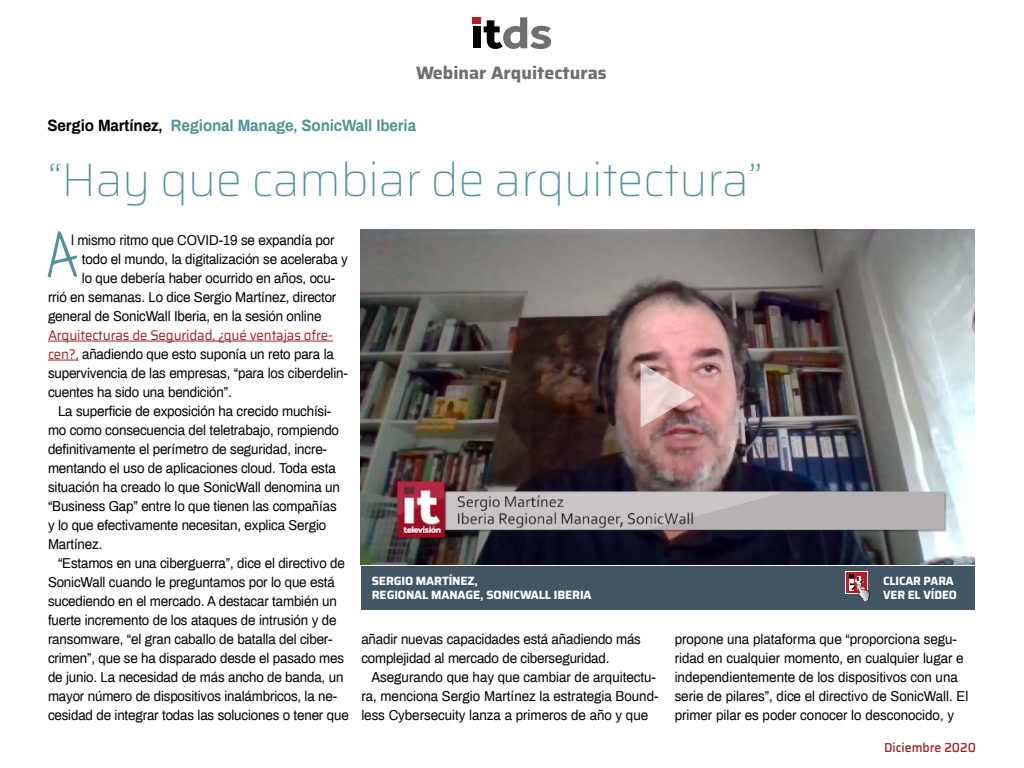
<style>
.page{position:relative;width:1024px;height:768px;background:#fff}
.page>*{position:absolute;margin:0;border:0;box-sizing:border-box;transform-origin:0 0}
.t1{font:100 47px "Saira";letter-spacing:-.01em;color:#509399}
.t2{font:700 18px "Saira";color:#706f6f}
.t3{font:700 16px "Archivo";letter-spacing:-.01em;color:#509399;scale:.95 1}
.t4{font:14px/19px "Archivo";letter-spacing:-.01em;color:#000;scale:.95 1}
.t5{font:14px "Saira";letter-spacing:-.01em;color:#a0211f;scale:.95 1}
.t6{font:500 13px "Saira";color:#a0211f;scale:.95 1}
.t7{font:700 12px/14.4px "Saira";letter-spacing:-.01em;color:#fff}
.t8{font:700 12px/14.4px "Saira";letter-spacing:-.01em;color:#fff;scale:.95 1}
.s1{color:#000}
.s2{font-family:"Saira";color:#a0211f}
</style>
<div class="page">
<div style="left:473px;top:17px;width:8px;height:6px;background:#bd1822"></div>
<div style="left:473px;top:26px;width:8px;height:22px;background:#000"></div>
<svg style="left:484px;top:17px;width:67px;height:32px"></svg>
<div style="left:361px;top:566px;width:614px;height:43px;background:#425563"></div>
<img style="left:361px;top:230px;width:614px;height:334px">
<svg style="left:641px;top:363px;width:54px;height:64px;background:#cfa9a8"></svg>
<div style="left:846px;top:571px;width:22px;height:23px;background:#fff"></div>
<svg style="left:846px;top:572px;width:21px;height:21px"></svg>
<svg style="left:850px;top:575px;width:20px;height:27px"></svg>
<hr style="left:48px;top:341px;width:285px;height:1px;background:#a0211f">
<hr style="left:48px;top:360px;width:31px;height:1px;background:#a0211f">
<svg style="left:48px;top:231px;width:29px;height:47px"></svg>
<p class="t2" style="left:416px;top:59px;width:192px">Webinar Arquitecturas</p>
<p class="t3" style="left:48px;top:114px;width:389px"><span class="s1">Sergio Martínez,</span> Regional Manage, SonicWall Iberia</p>
<h1 class="t1" style="left:48px;top:145px;width:717px">“Hay que cambiar de arquitectura”</h1>
<p class="t4" style="left:71px;top:230px;width:279px">l mismo ritmo que COVID-19 se expandía por</p>
<p class="t4" style="left:82px;top:249px;width:281px">todo el mundo, la digitalización se aceleraba y</p>
<p class="t4" style="left:82px;top:268px;width:268px">lo que debería haber ocurrido en años, ocu-</p>
<p class="t4" style="left:48px;top:287px;width:305px">rrió en semanas. Lo dice Sergio Martínez, director</p>
<p class="t4" style="left:48px;top:306px;width:289px">general de SonicWall Iberia, en la sesión online</p>
<p class="t5" style="left:48px;top:325px;width:302px">Arquitecturas de Seguridad, ¿qué ventajas ofre-</p>
<p class="t4" style="left:48px;top:344px;width:317px"><span class="s2">cen?,</span> añadiendo que esto suponía un reto para la supervivencia de las empresas, “para los ciberdelin&shy;cuentes ha sido una bendición”.</p>
<p class="t4" style="left:48px;top:401px;width:309px;text-indent:10px">La superficie de exposición ha crecido muchísi&shy;mo como consecuencia del teletrabajo, rompiendo definitivamente el perímetro de seguridad, incre&shy;mentando el uso de aplicaciones cloud. Toda esta situación ha creado lo que SonicWall denomina un “Business Gap” entre lo que tienen las compañías y lo que efectivamente necesitan, explica Sergio Martínez.</p>
<p class="t4" style="left:48px;top:553px;width:318px;text-indent:10px">“Estamos en una ciberguerra”, dice el directivo de SonicWall cuando le preguntamos por lo que está sucediendo en el mercado. A destacar también un fuerte incremento de los ataques de intrusión y de ransomware, “el gran caballo de batalla del ciber&shy;crimen”, que se ha disparado desde el pasado mes de junio. La necesidad de más ancho de banda, un mayor número de dispositivos inalámbricos, la ne&shy;cesidad de integrar todas las soluciones o tener que</p>
<p class="t7" style="left:372px;top:574px;width:221px">SERGIO MARTÍNEZ,<br>REGIONAL MANAGE, SONICWALL IBERIA</p>
<p class="t8" style="left:883px;top:574px;width:79px">CLICAR PARA<br>VER EL VÍDEO</p>
<p class="t4" style="left:361px;top:629px;width:296px">añadir nuevas capacidades está añadiendo más complejidad al mercado de ciberseguridad.</p>
<p class="t4" style="left:361px;top:667px;width:314px;text-indent:10px">Asegurando que hay que cambiar de arquitectu&shy;ra, menciona Sergio Martínez la estrategia Bound&shy;less Cybersecuity lanza a primeros de año y que</p>
<p class="t4" style="left:675px;top:629px;width:311px">propone una plataforma que “proporciona segu&shy;ridad en cualquier momento, en cualquier lugar e independientemente de los dispositivos con una serie de pilares”, dice el directivo de SonicWall. El primer pilar es poder conocer lo desconocido, y</p>
<p class="t6" style="left:884px;top:738px;width:98px">Diciembre 2020</p>
</div>
